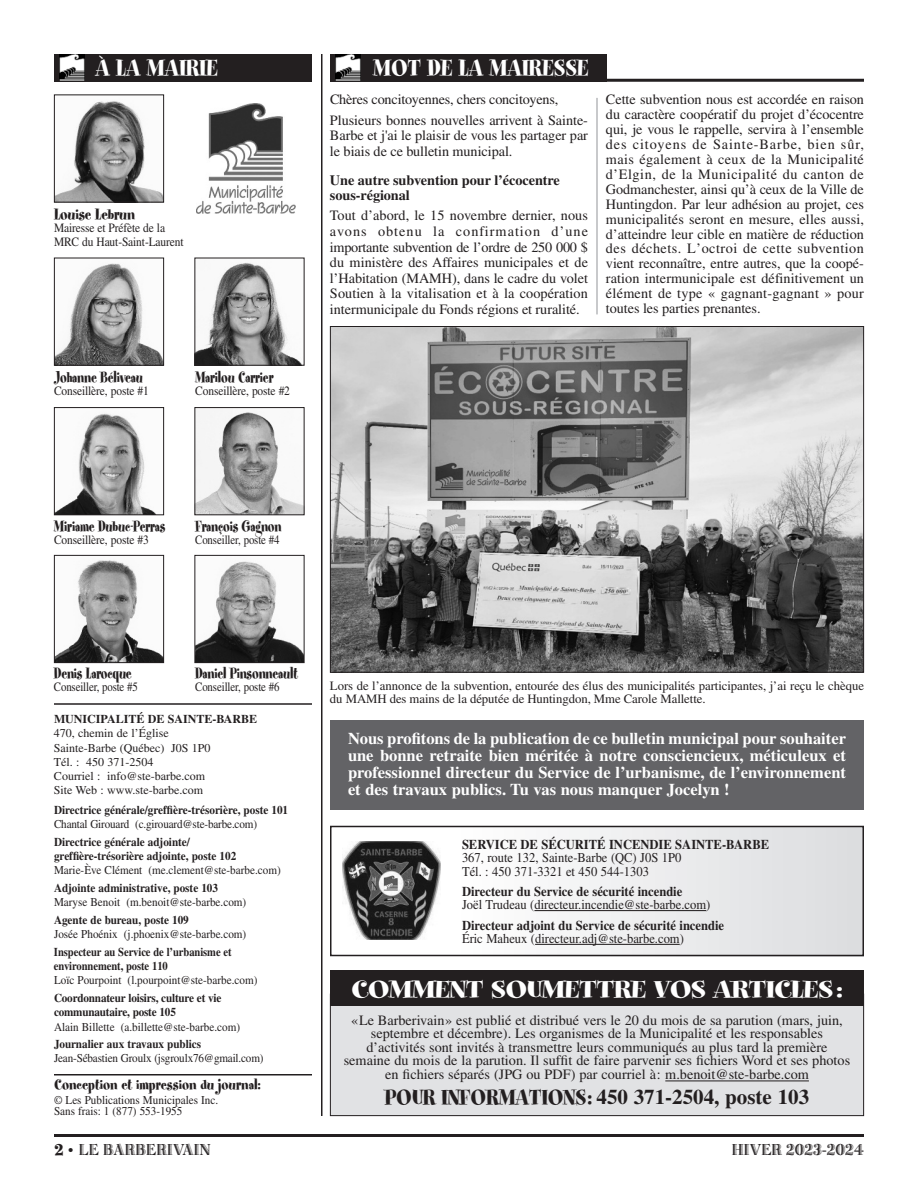
<style>
.page{position:relative;width:918px;height:1188px;background:#fff}
.page>*{position:absolute;margin:0;border:0;box-sizing:border-box;transform-origin:0 0}
.t1{font:27px "Spumoni LP";letter-spacing:-.015em;color:#fff;scale:1.24 1}
.t2{font:25.5px "Spumoni LP";letter-spacing:.005em;color:#fff}
.t3{font:700 21px "Times";color:#231f20}
.t4{font:17.25px "Spumoni LP";letter-spacing:-.01em;color:#231f20;scale:.85 1}
.t5{font:17.25px "Spumoni LP";letter-spacing:-.01em;color:#231f20;scale:.95 1}
.t6{font:700 16.5px/17.2px "Times";color:#fff;text-align:justify}
.t7{font:16.5px "Bertie Plain";color:#231f20}
.t8{font:16.2px "Spumoni LP";color:#231f20;scale:.95 1}
.t9{font:14.25px/14.9px "Times";color:#231f20}
.t10{font:700 14.25px/15.6px "Times";letter-spacing:-.005em;color:#231f20}
.t11{font:13.5px/13.5px "Times";color:#231f20;scale:.93 1}
.t12{font:700 13.5px "Times";color:#231f20;scale:.93 1}
.t13{font:12.75px/12.8px "Times";letter-spacing:-.01em;color:#231f20}
.t14{font:12.75px/13.5px "Times";letter-spacing:-.01em;color:#231f20;scale:.9 1}
.t15{font:12.75px "Times";letter-spacing:-.01em;color:#231f20;scale:.85 1}
.t16{font:12px/10.5px "Times";color:#231f20;scale:.93 1}
.t17{font:700 12px/14.2px "Times";color:#231f20;scale:.93 1}
.t18{font:12px/14.2px "Times";color:#231f20}
.t19{font:700 12px/14.2px "Times";color:#231f20;scale:.88 1}
.t20{font:700 12px "Times";color:#231f20}
.s1{font-family:"Spumoni LP";font-weight:400;font-size:24px}
.s2{font-family:"Spumoni LP";font-size:21px}
.s3{font-family:"Times";font-size:15px}
</style>
<div class="page">
<hr style="left:54px;top:1134px;width:810px;height:3px;background:#231f20">
<hr style="left:321px;top:54px;width:1px;height:1062px;background:#231f20">
<div style="left:330px;top:994px;width:534px;height:122px;background:#e1e2e4"></div>
<div style="left:330px;top:994px;width:534px;height:122px;border:1px solid #231f20"></div>
<div style="left:330px;top:970px;width:534px;height:36px;background:#231f20"></div>
<hr style="left:665px;top:1081px;width:144px;height:1px;background:#231f20">
<div style="left:330px;top:54px;width:276px;height:28px;background:#231f20"></div>
<hr style="left:330px;top:79px;width:534px;height:3px;background:#231f20">
<img style="left:335px;top:55px;width:26px;height:26px">
<div style="left:54px;top:54px;width:258px;height:28px;background:#231f20"></div>
<img style="left:59px;top:55px;width:26px;height:26px">
<hr style="left:597px;top:98px;width:1px;height:216px;background:#939598">
<img style="left:332px;top:328px;width:530px;height:343px">
<hr style="left:54px;top:703px;width:258px;height:2px;background:#231f20">
<img style="left:56px;top:101px;width:106px;height:99px">
<div style="left:54px;top:94px;width:110px;height:108px;border:1px solid #231f20"></div>
<img style="left:196px;top:262px;width:106px;height:102px">
<div style="left:194px;top:258px;width:110px;height:108px;border:1px solid #231f20"></div>
<img style="left:56px;top:413px;width:99px;height:100px">
<div style="left:54px;top:407px;width:110px;height:108px;border:1px solid #231f20"></div>
<img style="left:56px;top:263px;width:106px;height:101px">
<div style="left:54px;top:258px;width:110px;height:108px;border:1px solid #231f20"></div>
<img style="left:196px;top:409px;width:106px;height:104px">
<div style="left:194px;top:407px;width:110px;height:108px;border:1px solid #231f20"></div>
<img style="left:196px;top:561px;width:106px;height:100px">
<div style="left:194px;top:555px;width:110px;height:108px;border:1px solid #231f20"></div>
<img style="left:197px;top:104px;width:99px;height:109px">
<hr style="left:54px;top:1074px;width:258px;height:2px;background:#231f20">
<img style="left:56px;top:560px;width:106px;height:101px">
<div style="left:54px;top:555px;width:110px;height:108px;border:1px solid #231f20"></div>
<div style="left:330px;top:826px;width:534px;height:130px;border:2px solid #231f20"></div>
<hr style="left:534px;top:910px;width:172px;height:1px;background:#231f20">
<hr style="left:535px;top:944px;width:145px;height:1px;background:#231f20">
<img style="left:343px;top:842px;width:97px;height:97px">
<div style="left:330px;top:721px;width:534px;height:89px;background:#636366"></div>
<h2 class="t2" style="left:95px;top:59px;width:124px">À LA MAIRIE</h2>
<h2 class="t2" style="left:373px;top:59px;width:217px">MOT DE LA MAIRESSE</h2>
<p class="t5" style="left:54px;top:208px;width:87px">Louise Lebrun</p>
<p class="t14" style="left:54px;top:222px;width:146px">Mairesse et Préfète de la<br>MRC du Haut-Saint-Laurent</p>
<p class="t9" style="left:330px;top:91px;width:260px;line-height:20.1px">Chères concitoyennes, chers concitoyens,<br>Plusieurs bonnes nouvelles arrivent à Sainte-</p>
<p class="t9" style="left:330px;top:129px;width:260px;line-height:15.6px">Barbe et j'ai le plaisir de vous les partager par le biais de ce bulletin municipal.</p>
<p class="t10" style="left:330px;top:174px;width:231px">Une autre subvention pour l’écocentre sous-régional</p>
<p class="t9" style="left:330px;top:209px;width:260px;line-height:15.6px;text-align:justify">Tout d’abord, le 15 novembre dernier, nous avons obtenu la confirmation d’une importante subvention de l’ordre de 250 000 $ du ministère des Affaires municipales et de l’Habitation (MAMH), dans le cadre du volet Soutien à la vitalisation et à la coopération intermunicipale du Fonds régions et ruralité.</p>
<p class="t9" style="left:606px;top:94px;width:260px;text-align:justify">Cette subvention nous est accordée en raison du caractère coopératif du projet d’écocentre qui, je vous le rappelle, servira à l’ensemble des citoyens de Sainte-Barbe, bien sûr, mais également à ceux de la Municipalité d’Elgin, de la Municipalité du canton de Godmanchester, ainsi qu’à ceux de la Ville de Huntingdon. Par leur adhésion au projet, ces municipalités seront en mesure, elles aussi, d’atteindre leur cible en matière de réduction des déchets. L’octroi de cette subvention vient reconnaître, entre autres, que la coopé&shy;ration intermunicipale est définitivement un élément de type « gagnant-gagnant » pour toutes les parties prenantes.</p>
<p class="t4" style="left:54px;top:371px;width:106px">Johanne Béliveau</p>
<p class="t14" style="left:54px;top:385px;width:107px">Conseillère, poste #1</p>
<p class="t4" style="left:195px;top:371px;width:93px">Marilou Carrier</p>
<p class="t14" style="left:195px;top:385px;width:107px">Conseillère, poste #2</p>
<p class="t4" style="left:54px;top:520px;width:133px">Miriame Dubuc-Perras</p>
<p class="t14" style="left:54px;top:534px;width:107px">Conseillère, poste #3</p>
<p class="t4" style="left:195px;top:520px;width:103px">François Gagnon</p>
<p class="t15" style="left:195px;top:535px;width:101px">Conseiller, poste #4</p>
<p class="t4" style="left:195px;top:667px;width:122px">Daniel Pinsonneault</p>
<p class="t15" style="left:195px;top:682px;width:101px">Conseiller, poste #6</p>
<p class="t20" style="left:54px;top:715px;width:205px">MUNICIPALITÉ DE SAINTE-BARBE</p>
<p class="t18" style="left:54px;top:727px;width:158px">470, chemin de l’Église<br>Sainte-Barbe (Québec) J0S 1P0<br>Tél. : 450 371-2504<br>Courriel : info@ste-barbe.com<br>Site Web : www.ste-barbe.com</p>
<p class="t17" style="left:54px;top:804px;width:253px">Directrice générale/greffière-trésorière, poste 101</p>
<p class="t16" style="left:54px;top:820px;width:220px">Chantal Girouard (c.girouard@ste-barbe.com)</p>
<p class="t17" style="left:54px;top:836px;width:198px">Directrice générale adjointe/ greffière-trésorière adjointe, poste 102</p>
<p class="t16" style="left:54px;top:866px;width:245px">Marie-Ève Clément (me.clement@ste-barbe.com)</p>
<p class="t17" style="left:54px;top:882px;width:178px">Adjointe administrative, poste 103</p>
<p class="t16" style="left:54px;top:898px;width:208px">Maryse Benoit (m.benoit@ste-barbe.com)</p>
<p class="t17" style="left:54px;top:914px;width:146px">Agente de bureau, poste 109</p>
<p class="t16" style="left:54px;top:930px;width:208px">Josée Phoénix (j.phoenix@ste-barbe.com)</p>
<p class="t19" style="left:54px;top:946px;width:203px">Inspecteur au Service de l’urbanisme et environnement, poste 110</p>
<p class="t16" style="left:54px;top:976px;width:220px">Loïc Pourpoint (l.pourpoint@ste-barbe.com)</p>
<p class="t17" style="left:54px;top:992px;width:181px">Coordonnateur loisirs, culture et vie communautaire, poste 105</p>
<p class="t16" style="left:54px;top:1022px;width:202px">Alain Billette (a.billette@ste-barbe.com)</p>
<p class="t17" style="left:54px;top:1038px;width:160px">Journalier aux travaux publics</p>
<p class="t16" style="left:54px;top:1054px;width:227px">Jean-Sébastien Groulx (jsgroulx76@gmail.com)</p>
<p class="t8" style="left:54px;top:1079px;width:219px">Conception et impression du journal:</p>
<p class="t16" style="left:54px;top:1096px;width:178px">© Les Publications Municipales Inc.<br>Sans frais: 1 (877) 553-1955</p>
<p class="t4" style="left:54px;top:667px;width:93px">Denis Larocque</p>
<p class="t15" style="left:54px;top:682px;width:100px">Conseiller, poste #5</p>
<p class="t13" style="left:330px;top:681px;width:535px">Lors de l’annonce de la subvention, entourée des élus des municipalités participantes, j’ai reçu le chèque du MAMH des mains de la députée de Huntingdon, Mme Carole Mallette.</p>
<p class="t6" style="left:348px;top:731px;width:500px">Nous profitons de la publication de ce bulletin municipal pour souhaiter une bonne retraite bien méritée à notre consciencieux, méticuleux et professionnel directeur du Service de l’urbanisme, de l’environnement et des travaux publics. Tu vas nous manquer Jocelyn !</p>
<p class="t12" style="left:462px;top:839px;width:332px">SERVICE DE SÉCURITÉ INCENDIE SAINTE-BARBE</p>
<p class="t11" style="left:462px;top:852px;width:237px">367, route 132, Sainte-Barbe (QC) J0S 1P0<br>Tél. : 450 371-3321 et 450 544-1303</p>
<p class="t12" style="left:462px;top:887px;width:238px">Directeur du Service de sécurité incendie</p>
<p class="t11" style="left:462px;top:899px;width:269px">Joël Trudeau (directeur.incendie@ste-barbe.com)</p>
<p class="t12" style="left:462px;top:920px;width:283px">Directeur adjoint du Service de sécurité incendie</p>
<p class="t11" style="left:462px;top:933px;width:240px">Éric Maheux (directeur.adj@ste-barbe.com)</p>
<h1 class="t1" style="left:351px;top:980px;width:398px">COMMENT SOUMETTRE VOS ARTICLES:</h1>
<p class="t9" style="left:344px;top:1015px;width:508px;line-height:13.6px;text-align:center">«Le Barberivain» est publié et distribué vers le 20 du mois de sa parution (mars, juin, septembre et décembre). Les organismes de la Municipalité et les responsables d’activités sont invités à transmettre leurs communiqués au plus tard la première semaine du mois de la parution. Il suffit de faire parvenir ses fichiers Word et ses photos en fichiers séparés (JPG ou PDF) par courriel à: m.benoit@ste-barbe.com</p>
<h3 class="t3" style="left:385px;top:1090px;width:426px"><span class="s1">POUR INFORMATIONS:</span> 450 371-2504, poste 103</h3>
<p class="t7" style="left:54px;top:1144px;width:158px"><span class="s2">2</span> <span class="s3">•</span> LE BARBERIVAIN</p>
<p class="t7" style="left:732px;top:1144px;width:134px">HIVER 2023-2024</p>
</div>
